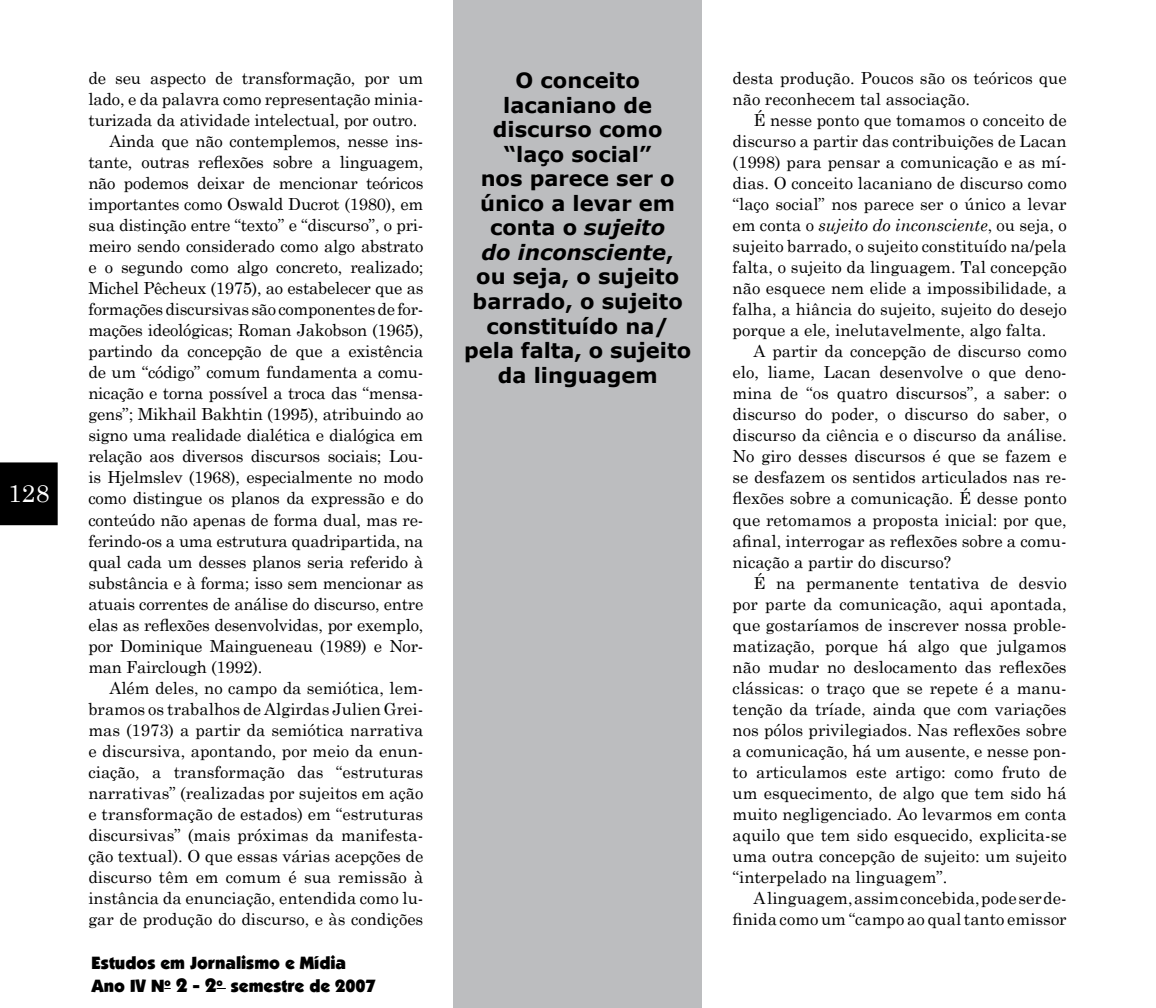
<style>
.page{position:relative;width:1156px;height:1008px;background:#fff}
.page>*{position:absolute;margin:0;border:0;box-sizing:border-box;transform-origin:0 0}
.t1{font:24.5px "Century Schoolbook";color:#fff}
.t2{font:700 21px/24.5px "Verdana";color:#000;text-align:center}
.t3{font:17.5px/23.1px "Boulder";color:#000}
.t4{font:16.62px/21px "Century Schoolbook";letter-spacing:-.015em;color:#000;text-align:justify}
.s1{font-size:19.25px}
.s2{font-style:italic}
</style>
<div class="page">
<div style="left:0;top:462px;width:58px;height:63px;background:#000"></div>
<div style="left:454px;top:0;width:248px;height:1007px;background:#bcbdbf"></div>
<h1 class="t1" style="left:8px;top:472px;width:43px">128</h1>
<p class="t4" style="left:88px;top:66px;width:336px">de seu aspecto de transformação, por um</p>
<p class="t4" style="left:88px;top:87px;width:336px">lado, e da palavra como representação minia-</p>
<p class="t4" style="left:88px;top:108px;width:330px">turizada da atividade intelectual, por outro.</p>
<p class="t4" style="left:109px;top:129px;width:315px">Ainda que não contemplemos, nesse ins-</p>
<p class="t4" style="left:88px;top:150px;width:336px">tante, outras reflexões sobre a linguagem,</p>
<p class="t4" style="left:88px;top:171px;width:336px">não podemos deixar de mencionar teóricos</p>
<p class="t4" style="left:88px;top:192px;width:336px">importantes como Oswald Ducrot (1980), em</p>
<p class="t4" style="left:88px;top:213px;width:336px">sua distinção entre “texto” e “discurso”, o pri-</p>
<p class="t4" style="left:88px;top:234px;width:336px">meiro sendo considerado como algo abstrato</p>
<p class="t4" style="left:88px;top:255px;width:336px">e o segundo como algo concreto, realizado;</p>
<p class="t4" style="left:88px;top:276px;width:336px">Michel Pêcheux (1975), ao estabelecer que as</p>
<p class="t4" style="left:88px;top:297px;width:336px">formações discursivas são componentes de for-</p>
<p class="t4" style="left:88px;top:318px;width:336px">mações ideológicas; Roman Jakobson (1965),</p>
<p class="t4" style="left:88px;top:339px;width:336px">partindo da concepção de que a existência</p>
<p class="t4" style="left:88px;top:360px;width:336px">de um “código” comum fundamenta a comu-</p>
<p class="t4" style="left:88px;top:381px;width:336px">nicação e torna possível a troca das “mensa-</p>
<p class="t4" style="left:88px;top:402px;width:336px">gens”; Mikhail Bakhtin (1995), atribuindo ao</p>
<p class="t4" style="left:88px;top:423px;width:336px">signo uma realidade dialética e dialógica em</p>
<p class="t4" style="left:88px;top:444px;width:336px">relação aos diversos discursos sociais; Lou-</p>
<p class="t4" style="left:88px;top:465px;width:336px">is Hjelmslev (1968), especialmente no modo</p>
<p class="t4" style="left:88px;top:486px;width:336px">como distingue os planos da expressão e do</p>
<p class="t4" style="left:88px;top:507px;width:336px">conteúdo não apenas de forma dual, mas re-</p>
<p class="t4" style="left:88px;top:528px;width:336px">ferindo-os a uma estrutura quadripartida, na</p>
<p class="t4" style="left:88px;top:549px;width:336px">qual cada um desses planos seria referido à</p>
<p class="t4" style="left:88px;top:570px;width:336px">substância e à forma; isso sem mencionar as</p>
<p class="t4" style="left:88px;top:591px;width:336px">atuais correntes de análise do discurso, entre</p>
<p class="t4" style="left:88px;top:612px;width:336px">elas as reflexões desenvolvidas, por exemplo,</p>
<p class="t4" style="left:88px;top:633px;width:336px">por Dominique Maingueneau (1989) e Nor-</p>
<p class="t4" style="left:88px;top:654px;width:175px">man Fairclough (1992).</p>
<p class="t4" style="left:109px;top:675px;width:315px">Além deles, no campo da semiótica, lem-</p>
<p class="t4" style="left:88px;top:696px;width:336px">bramos os trabalhos de Algirdas Julien Grei-</p>
<p class="t4" style="left:88px;top:717px;width:336px">mas (1973) a partir da semiótica narrativa</p>
<p class="t4" style="left:88px;top:738px;width:336px">e discursiva, apontando, por meio da enun-</p>
<p class="t4" style="left:88px;top:759px;width:336px">ciação, a transformação das “estruturas</p>
<p class="t4" style="left:88px;top:780px;width:336px">narrativas” (realizadas por sujeitos em ação</p>
<p class="t4" style="left:88px;top:801px;width:336px">e transformação de estados) em “estruturas</p>
<p class="t4" style="left:88px;top:822px;width:336px">discursivas” (mais próximas da manifesta-</p>
<p class="t4" style="left:88px;top:843px;width:336px">ção textual). O que essas várias acepções de</p>
<p class="t4" style="left:88px;top:864px;width:336px">discurso têm em comum é sua remissão à</p>
<p class="t4" style="left:88px;top:885px;width:336px">instância da enunciação, entendida como lu-</p>
<p class="t4" style="left:88px;top:906px;width:336px">gar de produção do discurso, e às condições</p>
<p class="t3" style="left:91px;top:951px;width:285px">Estudos em Jornalismo e Mídia<br>Ano IV N<sup>o</sup> <span class="s1">2 - 2</span><sup>o</sup> semestre de 2007</p>
<p class="t2" style="left:464px;top:68px;width:228px">O conceito lacaniano de discurso como “laço social”<br>nos parece ser o único a levar em conta o <span class="s2">sujeito<br>do inconsciente</span>,<br>ou seja, o sujeito barrado, o sujeito constituído na/ pela falta, o sujeito da linguagem</p>
<p class="t4" style="left:733px;top:66px;width:336px">desta produção. Poucos são os teóricos que não reconhecem tal associação.</p>
<p class="t4" style="left:733px;top:108px;width:336px;text-indent:21px">É nesse ponto que tomamos o conceito de discurso a partir das contribuições de Lacan (1998) para pensar a comunicação e as mí&shy;dias. O conceito lacaniano de discurso como “laço social” nos parece ser o único a levar em conta o <span class="s2">sujeito do inconsciente</span>, ou seja, o sujeito barrado, o sujeito constituído na/pela falta, o sujeito da linguagem. Tal concepção não esquece nem elide a impossibilidade, a falha, a hiância do sujeito, sujeito do desejo porque a ele, inelutavelmente, algo falta.</p>
<p class="t4" style="left:733px;top:339px;width:336px;text-indent:21px">A partir da concepção de discurso como elo, liame, Lacan desenvolve o que deno&shy;mina de “os quatro discursos”, a saber: o discurso do poder, o discurso do saber, o discurso da ciência e o discurso da análise.<br>No giro desses discursos é que se fazem e se desfazem os sentidos articulados nas re&shy;flexões sobre a comunicação. É desse ponto que retomamos a proposta inicial: por que, afinal, interrogar as reflexões sobre a comu&shy;nicação a partir do discurso?</p>
<p class="t4" style="left:733px;top:570px;width:336px;text-indent:21px">É na permanente tentativa de desvio por parte da comunicação, aqui apontada, que gostaríamos de inscrever nossa proble&shy;matização, porque há algo que julgamos não mudar no deslocamento das reflexões clássicas: o traço que se repete é a manu&shy;tenção da tríade, ainda que com variações nos pólos privilegiados. Nas reflexões sobre a comunicação, há um ausente, e nesse pon&shy;to articulamos este artigo: como fruto de um esquecimento, de algo que tem sido há muito negligenciado. Ao levarmos em conta aquilo que tem sido esquecido, explicita-se uma outra concepção de sujeito: um sujeito “interpelado na linguagem”.</p>
<p class="t4" style="left:733px;top:885px;width:336px;text-align:right">A linguagem, assim concebida, pode ser de&shy;finida como um “campo ao qual tanto emissor</p>
</div>
